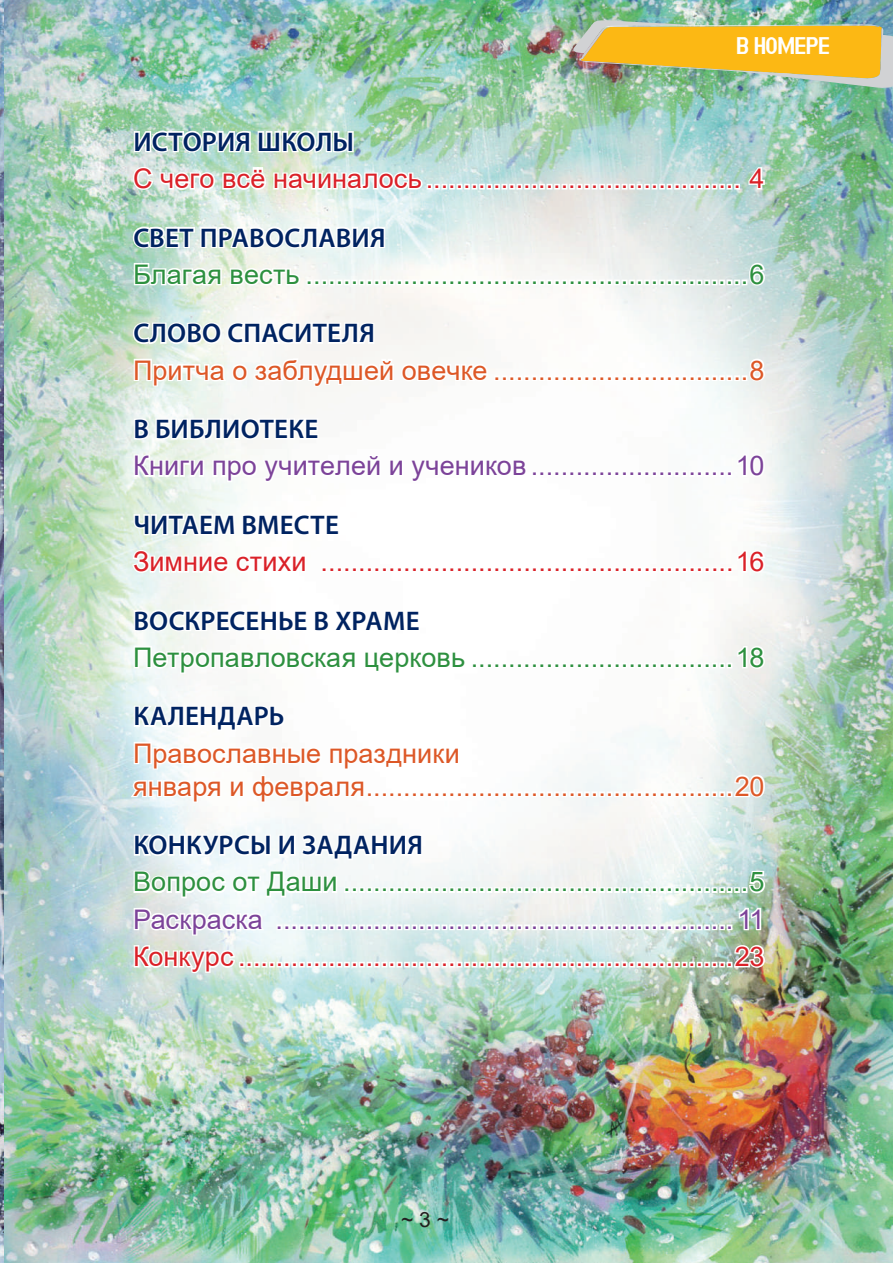
<style>
.page{position:relative;width:893px;height:1263px;background:#fff}
.page>*{position:absolute;margin:0;border:0;box-sizing:border-box;transform-origin:0 0}
.t1{font:27px "Arial";letter-spacing:.005em;color:#da2128}
.t2{font:27px "Arial";letter-spacing:.005em;color:#2d903f}
.t3{font:27px/33px "Arial";letter-spacing:.005em;color:#dd5827}
.t4{font:27px "Arial";letter-spacing:.005em;color:#7c4399}
.t5{font:600 27px "Myriad Pro";letter-spacing:.01em;color:#002361}
.t6{font:24px "Azbuka Fixed";letter-spacing:.005em;color:#fff;scale:.85 1}
.t7{font:21px "Arial";color:#231f20}
</style>
<div class="page">
<img style="left:3px;top:0;width:890px;height:1263px">
<img style="left:0;top:0;width:3px;height:1263px">
<svg style="left:131px;top:122px;width:609px;height:73px"></svg>
<svg style="left:747px;top:163px;width:19px;height:28px"></svg>
<svg style="left:131px;top:207px;width:636px;height:81px"></svg>
<svg style="left:130px;top:303px;width:637px;height:331px"></svg>
<svg style="left:132px;top:644px;width:635px;height:31px"></svg>
<svg style="left:132px;top:686px;width:155px;height:47px"></svg>
<svg style="left:128px;top:740px;width:639px;height:64px"></svg>
<svg style="left:132px;top:815px;width:635px;height:85px"></svg>
<svg style="left:132px;top:906px;width:135px;height:31px"></svg>
<svg style="left:277px;top:906px;width:486px;height:26px"></svg>
<svg style="left:132px;top:943px;width:635px;height:32px"></svg>
<img style="left:573px;top:20px;width:320px;height:69px">
<p class="t6" style="left:736px;top:33px;width:112px">в номере</p>
<p class="t5" style="left:133px;top:125px;width:223px">история школы</p>
<p class="t1" style="left:133px;top:160px;width:633px">С чего всё начиналось .......................................... 4</p>
<p class="t5" style="left:133px;top:220px;width:254px">Свет православия</p>
<p class="t2" style="left:133px;top:256px;width:633px">Благая весть ...........................................................6</p>
<p class="t5" style="left:133px;top:316px;width:243px">Слово Спасителя</p>
<p class="t3" style="left:133px;top:353px;width:633px">Притча о заблудшей овечке ..................................8</p>
<p class="t5" style="left:133px;top:412px;width:186px">В библиотеке</p>
<p class="t4" style="left:133px;top:447px;width:633px">Книги про учителей и учеников ...........................10</p>
<p class="t5" style="left:133px;top:508px;width:207px">Читаем вместе</p>
<p class="t1" style="left:133px;top:543px;width:633px">Зимние стихи .......................................................16</p>
<p class="t5" style="left:133px;top:603px;width:288px">Воскресенье в храме</p>
<p class="t2" style="left:133px;top:639px;width:633px">Петропавловская церковь ...................................18</p>
<p class="t5" style="left:133px;top:699px;width:153px">Календарь</p>
<p class="t3" style="left:133px;top:736px;width:633px">Православные праздники<br>января и февраля.................................................20</p>
<p class="t5" style="left:133px;top:828px;width:291px">Конкурсы и задания</p>
<p class="t2" style="left:133px;top:863px;width:633px">Вопрос от Даши ......................................................5</p>
<p class="t4" style="left:133px;top:901px;width:633px">Раскраска ............................................................. 11</p>
<p class="t1" style="left:133px;top:938px;width:633px">Конкурс ..................................................................23</p>
<p class="t7" style="left:401px;top:1205px;width:49px">~ 3 ~</p>
</div>
